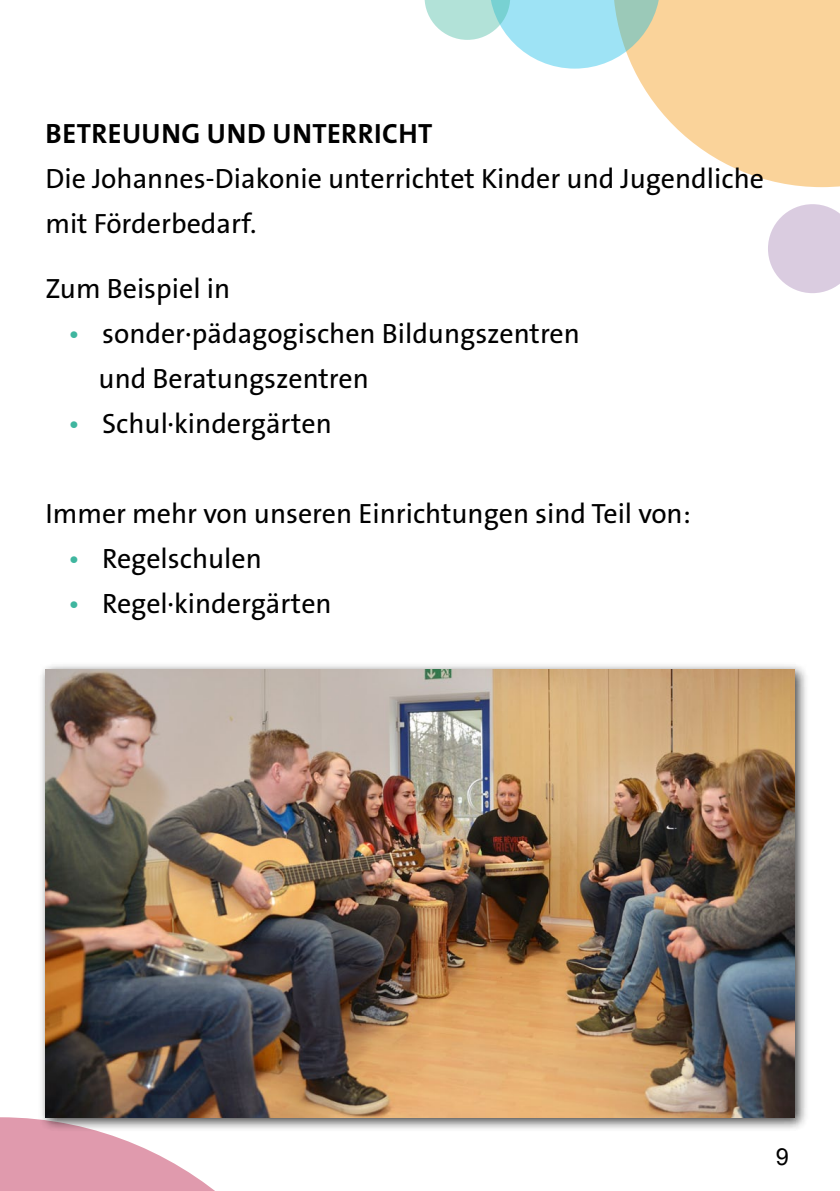
<style>
.page{position:relative;width:840px;height:1191px;background:#fff}
.page>*{position:absolute;margin:0;border:0;box-sizing:border-box;transform-origin:0 0}
.t1{font:28px/45px "The Sans Os F";color:#000}
.t2{font:700 28px "The Sans Os F";letter-spacing:.015em;color:#000}
.t3{font:23.6px "Arial";color:#000}
.s1{color:#3fb69f}
</style>
<div class="page">
<svg style="left:633px;top:0;width:206px;height:187px;fill:#fad39a"></svg>
<svg style="left:768px;top:204px;width:71px;height:89px"></svg>
<svg style="left:424px;top:0;width:236px;height:69px"></svg>
<svg style="left:0;top:1117px;width:215px;height:74px"></svg>
<div style="left:38px;top:662px;width:771px;height:470px;background:#000;opacity:.75"></div>
<img style="left:45px;top:669px;width:749px;height:448px">
<p class="t2" style="left:46px;top:115px;width:181px">BETREUUNG und</p>
<p class="t2" style="left:272px;top:115px;width:161px">UNTERRICHT</p>
<p class="t1" style="left:45px;top:156px;width:719px">Die Johannes-Diakonie unterrichtet Kinder und Jugendliche mit Förderbedarf.</p>
<p class="t1" style="left:45px;top:267px;width:186px">Zum Beispiel in</p>
<p class="t1" style="left:99px;top:312px;width:482px;text-indent:-31px"><span class="s1">•</span> sonder·pädagogischen Bildungszentren und Beratungszentren</p>
<p class="t1" style="left:68px;top:401px;width:265px"><span class="s1">•</span> Schul·kindergärten</p>
<p class="t1" style="left:45px;top:491px;width:646px">Immer mehr von unseren Einrichtungen sind Teil von:</p>
<p class="t1" style="left:68px;top:536px;width:195px"><span class="s1">•</span> Regelschulen</p>
<p class="t1" style="left:68px;top:581px;width:265px"><span class="s1">•</span> Regel·kindergärten</p>
<p class="t3" style="left:775px;top:1141px;width:15px">9</p>
</div>
